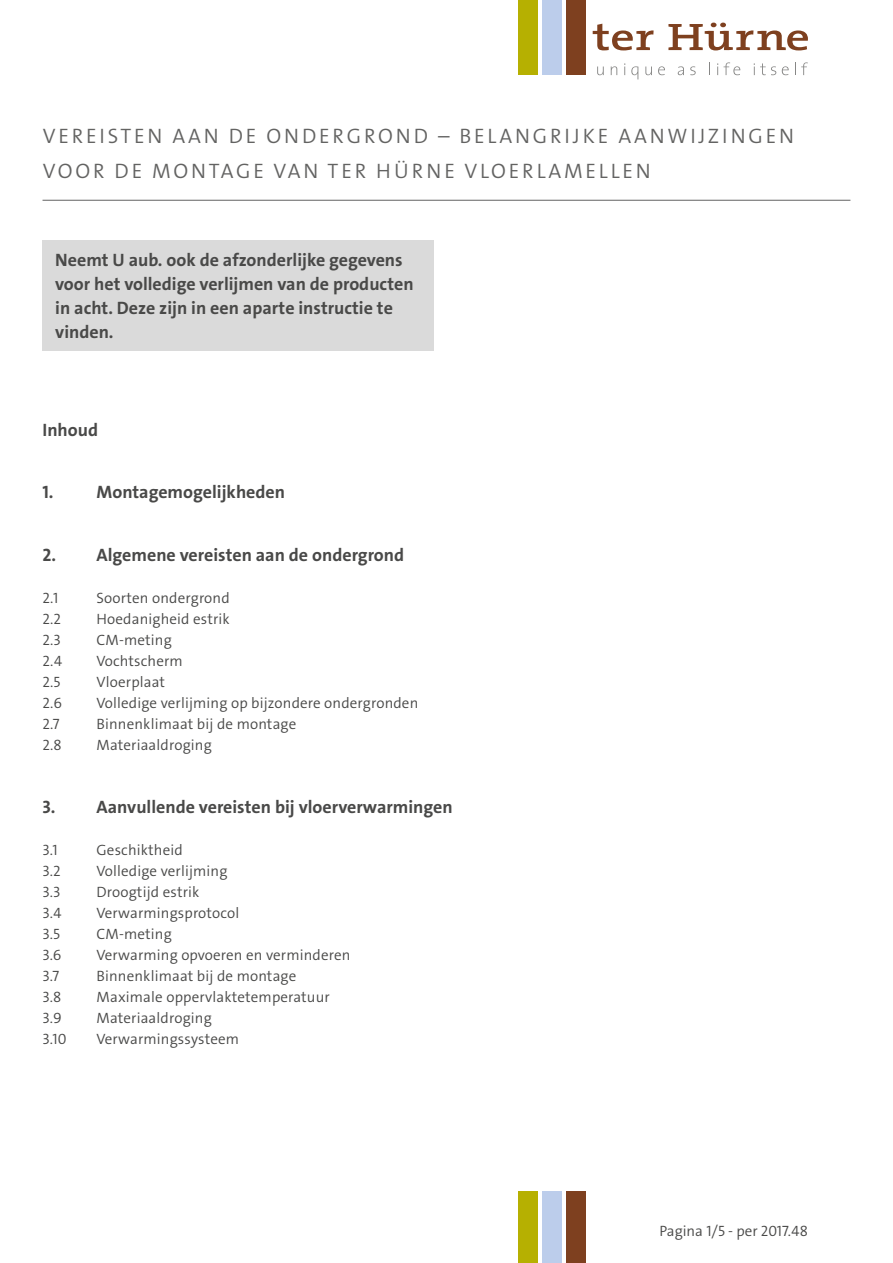
<style>
.page{position:relative;width:893px;height:1263px;background:#fff}
.page>*{position:absolute;margin:0;border:0;box-sizing:border-box;transform-origin:0 0}
.t1{font:21px/34.5px "The Sans LP4 Se Lig";letter-spacing:.135em;color:#636362}
.t2{font:18px/24px "The Sans LP7 Bld";color:#494948}
.t3{font:15px "The Sans LP4 Se Lig";letter-spacing:.01em;color:#494948}
</style>
<div class="page">
<svg style="left:593px;top:24px;width:61px;height:26px"></svg>
<svg style="left:668px;top:23px;width:140px;height:27px"></svg>
<div style="left:542px;top:0;width:20px;height:75px;background:#bccdeb"></div>
<div style="left:566px;top:0;width:19px;height:75px;background:#7e401f"></div>
<div style="left:519px;top:0;width:19px;height:75px;background:#b6b001"></div>
<svg style="left:597px;top:67px;width:7px;height:8px"></svg>
<svg style="left:611px;top:66px;width:6px;height:9px"></svg>
<svg style="left:631px;top:66px;width:7px;height:13px"></svg>
<svg style="left:645px;top:67px;width:7px;height:8px"></svg>
<svg style="left:658px;top:66px;width:7px;height:9px"></svg>
<svg style="left:678px;top:66px;width:6px;height:9px"></svg>
<svg style="left:690px;top:66px;width:6px;height:9px"></svg>
<svg style="left:709px;top:63px;width:1px;height:12px"></svg>
<svg style="left:717px;top:62px;width:23px;height:13px"></svg>
<svg style="left:754px;top:63px;width:22px;height:12px"></svg>
<svg style="left:782px;top:66px;width:7px;height:9px"></svg>
<svg style="left:795px;top:62px;width:13px;height:13px"></svg>
<div style="left:542px;top:1191px;width:19px;height:72px;background:#bccdeb"></div>
<div style="left:566px;top:1191px;width:19px;height:72px;background:#7e401f"></div>
<div style="left:518px;top:1191px;width:19px;height:72px;background:#b6b001"></div>
<hr style="left:43px;top:200px;width:807px;height:1px;background:#636362">
<div style="left:43px;top:240px;width:391px;height:111px;background:#dadada"></div>
<h1 class="t1" style="left:43px;top:119px;width:753px">VEREISTEN AAN DE ONDERGROND – BELANGRIJKE AANWIJZINGEN<br>VOOR DE MONTAGE VAN TER HÜRNE VLOERLAMELLEN</h1>
<p class="t2" style="left:55px;top:248px;width:360px">Neemt U aub. ook de afzonderlijke gegevens voor het volledige verlijmen van de producten in acht. Deze zijn in een aparte instructie te vinden.</p>
<p class="t2" style="left:43px;top:418px;width:57px">Inhoud</p>
<p class="t2" style="left:43px;top:480px;width:244px">1. Montagemogelijkheden</p>
<p class="t2" style="left:43px;top:543px;width:363px">2. Algemene vereisten aan de ondergrond</p>
<p class="t3" style="left:43px;top:588px;width:17px">2.1</p>
<p class="t3" style="left:97px;top:588px;width:135px">Soorten ondergrond</p>
<p class="t3" style="left:43px;top:609px;width:20px">2.2</p>
<p class="t3" style="left:97px;top:609px;width:135px">Hoedanigheid estrik</p>
<p class="t3" style="left:43px;top:630px;width:20px">2.3</p>
<p class="t3" style="left:97px;top:630px;width:77px">CM-meting</p>
<p class="t3" style="left:43px;top:651px;width:21px">2.4</p>
<p class="t3" style="left:97px;top:651px;width:88px">Vochtscherm</p>
<p class="t3" style="left:43px;top:672px;width:20px">2.5</p>
<p class="t3" style="left:97px;top:672px;width:70px">Vloerplaat</p>
<p class="t3" style="left:43px;top:693px;width:21px">2.6</p>
<p class="t3" style="left:97px;top:693px;width:323px">Volledige verlijming op bijzondere ondergronden</p>
<p class="t3" style="left:43px;top:714px;width:19px">2.7</p>
<p class="t3" style="left:97px;top:714px;width:201px">Binnenklimaat bij de montage</p>
<p class="t3" style="left:43px;top:735px;width:21px">2.8</p>
<p class="t3" style="left:97px;top:735px;width:117px">Materiaaldroging</p>
<p class="t2" style="left:43px;top:795px;width:412px">3. Aanvullende vereisten bij vloerverwarmingen</p>
<p class="t3" style="left:43px;top:840px;width:17px">3.1</p>
<p class="t3" style="left:97px;top:840px;width:88px">Geschiktheid</p>
<p class="t3" style="left:43px;top:861px;width:20px">3.2</p>
<p class="t3" style="left:97px;top:861px;width:132px">Volledige verlijming</p>
<p class="t3" style="left:43px;top:882px;width:19px">3.3</p>
<p class="t3" style="left:97px;top:882px;width:104px">Droogtijd estrik</p>
<p class="t3" style="left:43px;top:903px;width:21px">3.4</p>
<p class="t3" style="left:97px;top:903px;width:144px">Verwarmingsprotocol</p>
<p class="t3" style="left:43px;top:924px;width:19px">3.5</p>
<p class="t3" style="left:97px;top:924px;width:77px">CM-meting</p>
<p class="t3" style="left:43px;top:945px;width:21px">3.6</p>
<p class="t3" style="left:97px;top:945px;width:255px">Verwarming opvoeren en verminderen</p>
<p class="t3" style="left:43px;top:966px;width:18px">3.7</p>
<p class="t3" style="left:97px;top:966px;width:201px">Binnenklimaat bij de montage</p>
<p class="t3" style="left:43px;top:987px;width:20px">3.8</p>
<p class="t3" style="left:97px;top:987px;width:235px">Maximale oppervlaktetemperatuur</p>
<p class="t3" style="left:43px;top:1008px;width:21px">3.9</p>
<p class="t3" style="left:97px;top:1008px;width:117px">Materiaaldroging</p>
<p class="t3" style="left:43px;top:1029px;width:26px">3.10</p>
<p class="t3" style="left:97px;top:1029px;width:144px">Verwarmingssysteem</p>
<p class="t3" style="left:659px;top:1221px;width:150px">Pagina 1/5 - per 2017.48</p>
</div>
